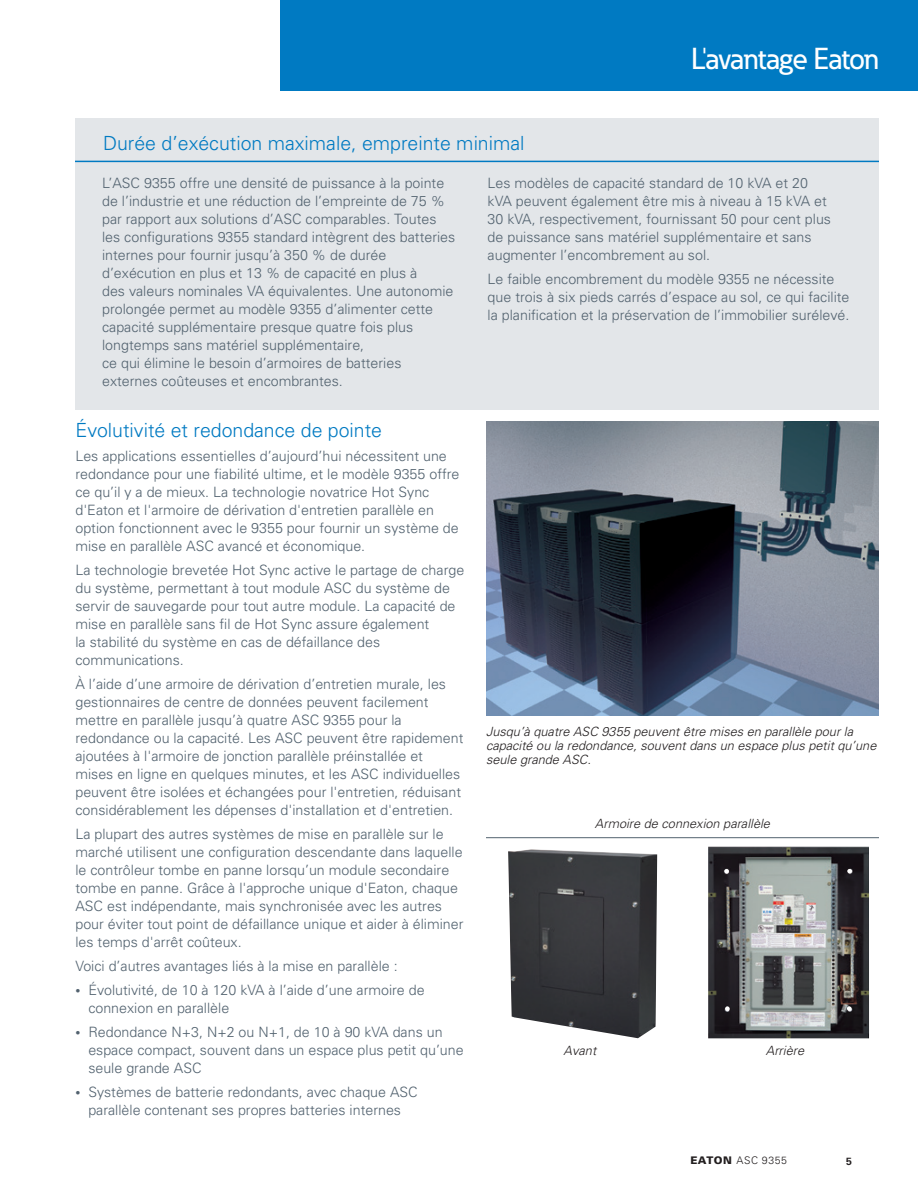
<style>
.page{position:relative;width:918px;height:1188px;background:#fff}
.page>*{position:absolute;margin:0;border:0;box-sizing:border-box;transform-origin:0 0}
.t1{font:500 30px "Eaton";letter-spacing:-.02em;color:#fff}
.t2{font:300 19.5px "Univers";color:#007ac2}
.t3{font:300 14.25px/18px "Univers";color:#52626f}
.t4{font:italic 300 12.75px/14.2px "Univers";color:#231f20}
.t5{font:300 10.5px "Univers";letter-spacing:.05em;color:#231f20}
.t6{font:700 10.5px "Univers";color:#231f20}
.s1{font-weight:700}
.s2{font-weight:900}
</style>
<div class="page">
<div style="left:75px;top:118px;width:804px;height:291px;background:#e3e6e9"></div>
<img style="left:486px;top:421px;width:393px;height:294px">
<img style="left:708px;top:847px;width:161px;height:191px">
<img style="left:508px;top:849px;width:149px;height:189px">
<hr style="left:486px;top:837px;width:393px;height:1px;background:#52626f">
<hr style="left:75px;top:161px;width:804px;height:1px;background:#007ac2">
<div style="left:280px;top:0;width:638px;height:90px;background:#007ac2"></div>
<h2 class="t2" style="left:103px;top:131px;width:423px">Durée d’exécution maximale, empreinte minimal</h2>
<h1 class="t1" style="left:691px;top:41px;width:189px">L'avantage Eaton</h1>
<p class="t3" style="left:102px;top:174px;width:355px">L’ASC 9355 offre une densité de puissance à la pointe de l’industrie et une réduction de l’empreinte de 75 % par rapport aux solutions d’ASC comparables. Toutes les configurations 9355 standard intègrent des batteries internes pour fournir jusqu’à 350 % de durée d’exécution en plus et 13 % de capacité en plus à<br>des valeurs nominales VA équivalentes. Une autonomie prolongée permet au modèle 9355 d’alimenter cette capacité supplémentaire presque quatre fois plus longtemps sans matériel supplémentaire,<br>ce qui élimine le besoin d’armoires de batteries externes coûteuses et encombrantes.</p>
<p class="t3" style="left:488px;top:174px;width:345px">Les modèles de capacité standard de 10 kVA et 20 kVA peuvent également être mis à niveau à 15 kVA et 30 kVA, respectivement, fournissant 50 pour cent plus de puissance sans matériel supplémentaire et sans augmenter l’encombrement au sol.</p>
<p class="t3" style="left:488px;top:270px;width:363px">Le faible encombrement du modèle 9355 ne nécessite que trois à six pieds carrés d’espace au sol, ce qui facilite la planification et la préservation de l’immobilier surélevé.</p>
<h2 class="t2" style="left:75px;top:418px;width:308px">Évolutivité et redondance de pointe</h2>
<p class="t3" style="left:75px;top:447px;width:386px">Les applications essentielles d’aujourd’hui nécessitent une redondance pour une fiabilité ultime, et le modèle 9355 offre ce qu’il y a de mieux. La technologie novatrice Hot Sync d'Eaton et l'armoire de dérivation d'entretien parallèle en option fonctionnent avec le 9355 pour fournir un système de mise en parallèle ASC avancé et économique.</p>
<p class="t3" style="left:75px;top:561px;width:390px">La technologie brevetée Hot Sync active le partage de charge du système, permettant à tout module ASC du système de servir de sauvegarde pour tout autre module. La capacité de mise en parallèle sans fil de Hot Sync assure également<br>la stabilité du système en cas de défaillance des communications.</p>
<p class="t3" style="left:75px;top:675px;width:390px">À l’aide d’une armoire de dérivation d’entretien murale, les gestionnaires de centre de données peuvent facilement mettre en parallèle jusqu’à quatre ASC 9355 pour la redondance ou la capacité. Les ASC peuvent être rapidement ajoutées à l'armoire de jonction parallèle préinstallée et mises en ligne en quelques minutes, et les ASC individuelles peuvent être isolées et échangées pour l'entretien, réduisant considérablement les dépenses d'installation et d'entretien.</p>
<p class="t3" style="left:75px;top:825px;width:390px">La plupart des autres systèmes de mise en parallèle sur le marché utilisent une configuration descendante dans laquelle le contrôleur tombe en panne lorsqu’un module secondaire tombe en panne. Grâce à l'approche unique d'Eaton, chaque ASC est indépendante, mais synchronisée avec les autres pour éviter tout point de défaillance unique et aider à éliminer les temps d'arrêt coûteux.</p>
<p class="t3" style="left:75px;top:957px;width:324px">Voici d’autres avantages liés à la mise en parallèle :</p>
<p class="t3" style="left:88px;top:981px;width:338px;text-indent:-13px"><span class="s1">•</span> Évolutivité, de 10 à 120 kVA à l’aide d’une armoire de connexion en parallèle</p>
<p class="t3" style="left:88px;top:1023px;width:377px;text-indent:-13px"><span class="s1">•</span> Redondance N+3, N+2 ou N+1, de 10 à 90 kVA dans un espace compact, souvent dans un espace plus petit qu’une seule grande ASC</p>
<p class="t3" style="left:75px;top:1083px;width:344px;text-align:center"><span class="s1">•</span> Systèmes de batterie redondants, avec chaque ASC parallèle contenant ses propres batteries internes</p>
<p class="t4" style="left:486px;top:724px;width:392px">Jusqu’à quatre ASC 9355 peuvent être mises en parallèle pour la capacité ou la redondance, souvent dans un espace plus petit qu’une seule grande ASC.</p>
<p class="t4" style="left:595px;top:817px;width:177px">Armoire de connexion parallèle</p>
<p class="t4" style="left:564px;top:1043px;width:34px">Avant</p>
<p class="t4" style="left:766px;top:1043px;width:40px">Arrière</p>
<p class="t5" style="left:690px;top:1154px;width:98px"><span class="s2">EATON</span> ASC 9355</p>
<p class="t6" style="left:846px;top:1155px;width:7px">5</p>
</div>
